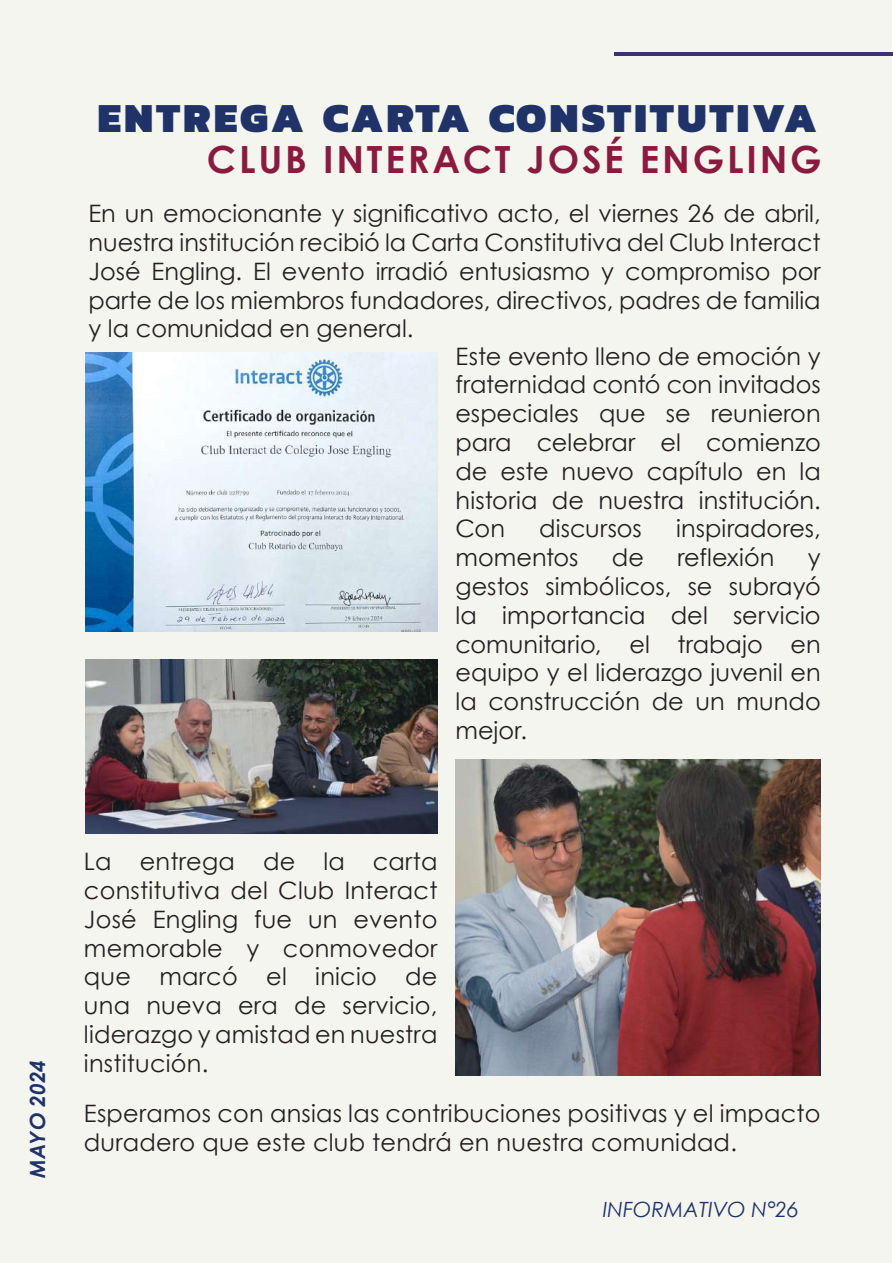
<style>
.page{position:relative;width:893px;height:1263px;background:#fff}
.page>*{position:absolute;margin:0;border:0;box-sizing:border-box;transform-origin:0 0}
.t1{font:900 42px "Kanit";letter-spacing:.075em;color:#1f3369}
.t2{font:700 37.5px "Century Gothic";letter-spacing:.075em;color:#891b40}
.t3{font:24px/28.8px "Century Gothic";color:#231f20;text-align:justify}
.t4{font:italic 21px "Century Gothic";color:#1f3369}
.t5{font:italic 700 21px "Century Gothic";color:#1f3369}
</style>
<div class="page">
<div style="left:0;top:0;width:892px;height:1263px;background:#f5f5f0"></div>
<hr style="left:614px;top:52px;width:279px;height:3px;background:#3d336b">
<img style="left:85px;top:353px;width:352px;height:278px">
<img style="left:85px;top:660px;width:352px;height:173px">
<img style="left:455px;top:759px;width:366px;height:316px">
<h1 class="t1" style="left:98px;top:82px;width:721px">ENTREGA CARTA CONSTITUTIVA</h1>
<h2 class="t2" style="left:207px;top:131px;width:616px">CLUB INTERACT JOSÉ ENGLING</h2>
<p class="t3" style="left:88px;top:199px;width:734px">En un emocionante y significativo acto, el viernes 26 de abril,</p>
<p class="t3" style="left:88px;top:227px;width:734px">nuestra institución recibió la Carta Constitutiva del Club Interact</p>
<p class="t3" style="left:88px;top:256px;width:734px">José Engling. El evento irradió entusiasmo y compromiso por</p>
<p class="t3" style="left:88px;top:285px;width:734px">parte de los miembros fundadores, directivos, padres de familia</p>
<p class="t3" style="left:88px;top:314px;width:327px">y la comunidad en general.</p>
<p class="t3" style="left:455px;top:341px;width:367px">Este evento lleno de emoción y</p>
<p class="t3" style="left:455px;top:370px;width:367px">fraternidad contó con invitados</p>
<p class="t3" style="left:455px;top:399px;width:367px">especiales que se reunieron</p>
<p class="t3" style="left:455px;top:428px;width:367px">para celebrar el comienzo</p>
<p class="t3" style="left:455px;top:456px;width:367px">de este nuevo capítulo en la</p>
<p class="t3" style="left:455px;top:485px;width:367px">historia de nuestra institución.</p>
<p class="t3" style="left:455px;top:514px;width:51px">Con</p>
<p class="t3" style="left:539px;top:514px;width:104px">discursos</p>
<p class="t3" style="left:676px;top:514px;width:146px">inspiradores,</p>
<p class="t3" style="left:455px;top:543px;width:125px">momentos</p>
<p class="t3" style="left:612px;top:543px;width:34px">de</p>
<p class="t3" style="left:677px;top:543px;width:99px">reflexión</p>
<p class="t3" style="left:455px;top:543px;width:367px;text-indent:352px">y gestos simbólicos, se subrayó la importancia del servicio comunitario, el trabajo en equipo y el liderazgo juvenil en la construcción de un mundo mejor.</p>
<p class="t5" style="left:22px;top:1178px;width:120px;rotate:-90deg">MAYO 2024</p>
<p class="t3" style="left:84px;top:847px;width:355px">La entrega de la carta constitutiva del Club Interact José Engling fue un evento memorable y conmovedor que marcó el inicio de una nueva era de servicio, liderazgo y amistad en nuestra institución.</p>
<p class="t3" style="left:84px;top:1098px;width:738px">Esperamos con ansias las contribuciones positivas y el impacto duradero que este club tendrá en nuestra comunidad.</p>
<p class="t4" style="left:603px;top:1195px;width:198px">INFORMATIVO N°26</p>
</div>
